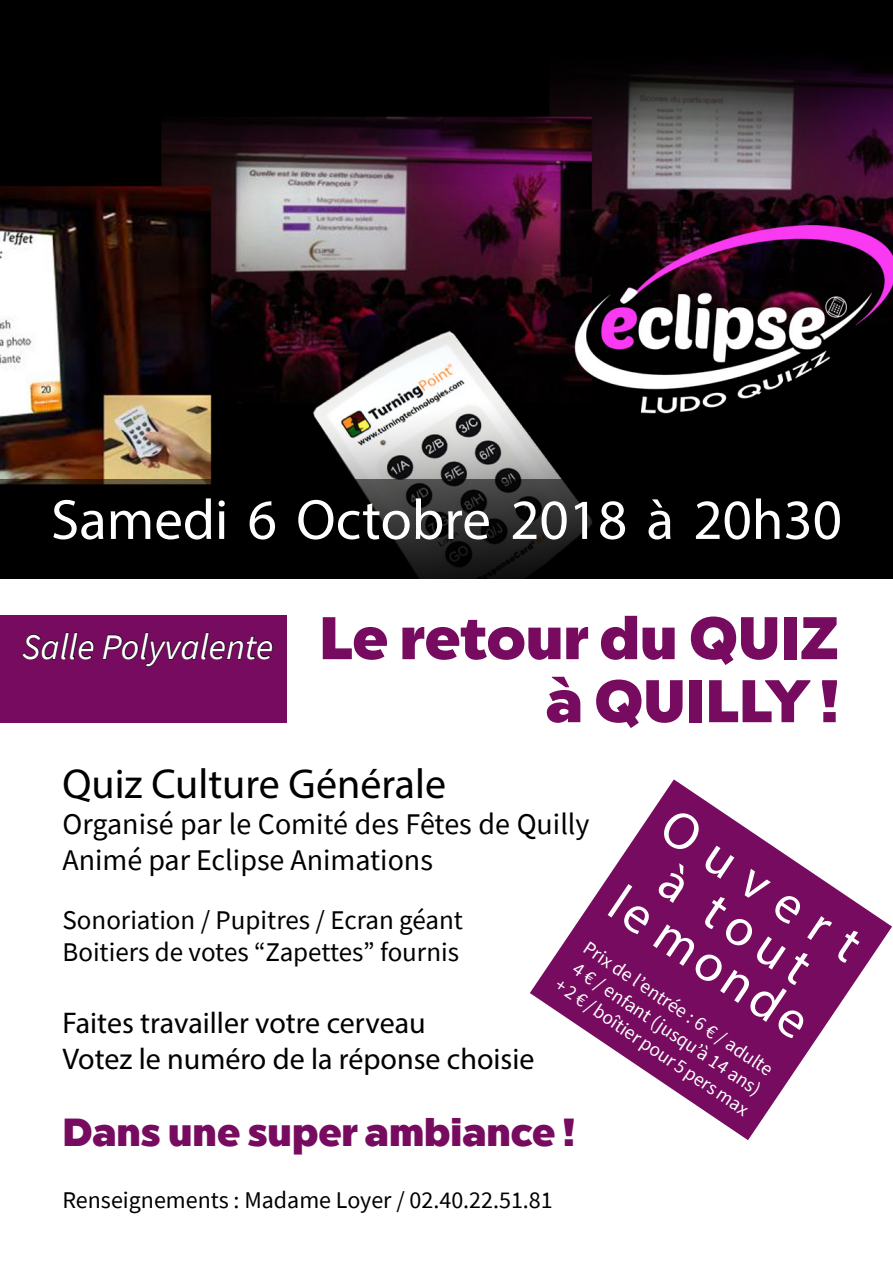
<style>
.page{position:relative;width:893px;height:1263px;background:#fff}
.page>*{position:absolute;margin:0;border:0;box-sizing:border-box;transform-origin:0 0}
.Titre_de_la_page{font:800 60px "Chronica Pro";color:#760b60}
.t1{font:57px "Myriad Pro";color:#fff}
.Corps_de_texte{font:52.5px "Myriad Pro";color:#fff}
.Corps_de_texte-2{font:42px "Myriad Pro";color:#000}
.Titre_de_la_page-2{font:800 39px "Chronica Pro";color:#760b60}
.t2{font:italic 36px "Source Sans Pro";color:#fff}
.Corps_de_texte-3{font:30px "Source Sans Pro";color:#000}
.Corps_de_texte-4{font:30px "Myriad Pro";color:#000}
.Corps_de_texte-5{font:27px "Source Sans Pro";color:#000}
.Corps_de_texte-6{font:24px "Source Sans Pro";color:#000}
.t3{font:19.5px "Source Sans Pro";color:#fff}
</style>
<div class="page">
<img style="left:0;top:0;width:893px;height:479px">
<svg style="left:530px;top:779px;width:362px;height:361px;fill:#760b60"></svg>
<svg style="left:0;top:479px;width:893px;height:99px;fill:#000"></svg>
<div style="left:0;top:615px;width:286px;height:107px;background:#760b60"></div>
<svg style="left:22px;top:632px;width:72px;height:28px"></svg>
<svg style="left:102px;top:632px;width:171px;height:35px"></svg>
<p class="t1" style="left:51px;top:485px;width:792px">Samedi 6 Octobre 2018 à 20h30</p>
<p class="t2" style="left:22px;top:624px;width:253px">Salle Polyvalente</p>
<p class="Titre_de_la_page" style="left:319px;top:600px;width:521px">Le retour du QUIZ</p>
<p class="Titre_de_la_page" style="left:546px;top:663px;width:295px">à QUILLY !</p>
<p class="Corps_de_texte-2" style="left:63px;top:758px;width:385px">Quiz Culture Générale</p>
<p class="Corps_de_texte-3" style="left:63px;top:805px;width:529px">Organisé par le Comité des Fêtes de Quilly</p>
<p class="Corps_de_texte-3" style="left:63px;top:841px;width:372px">Animé par Eclipse Animations</p>
<p class="Corps_de_texte-5" style="left:63px;top:902px;width:402px">Sonoriation / Pupitres / Ecran géant</p>
<p class="Corps_de_texte-5" style="left:63px;top:935px;width:398px">Boitiers de votes “Zapettes” fournis</p>
<p class="Corps_de_texte" style="left:684px;top:794px;width:231px;rotate:34deg">Ouvert</p>
<p class="Corps_de_texte" style="left:683px;top:849px;width:172px;rotate:34deg">à tout</p>
<p class="Corps_de_texte" style="left:632px;top:871px;width:231px;rotate:34deg">le monde</p>
<p class="t3" style="left:592px;top:935px;width:225px;rotate:34deg">Prix de l’entrée : 6 € / adulte</p>
<p class="t3" style="left:582px;top:956px;width:224px;rotate:34deg">4 € / enfant (jusqu’à 14 ans)</p>
<p class="t3" style="left:564px;top:973px;width:231px;rotate:34deg">+ 2 € / boîtier pour 5 pers max</p>
<p class="Corps_de_texte-4" style="left:63px;top:1004px;width:365px">Faites travailler votre cerveau</p>
<p class="Corps_de_texte-4" style="left:63px;top:1040px;width:473px">Votez le numéro de la réponse choisie</p>
<p class="Titre_de_la_page-2" style="left:63px;top:1107px;width:514px">Dans une super ambiance !</p>
<p class="Corps_de_texte-6" style="left:63px;top:1185px;width:492px">Renseignements : Madame Loyer / 02.40.22.51.81</p>
</div>
